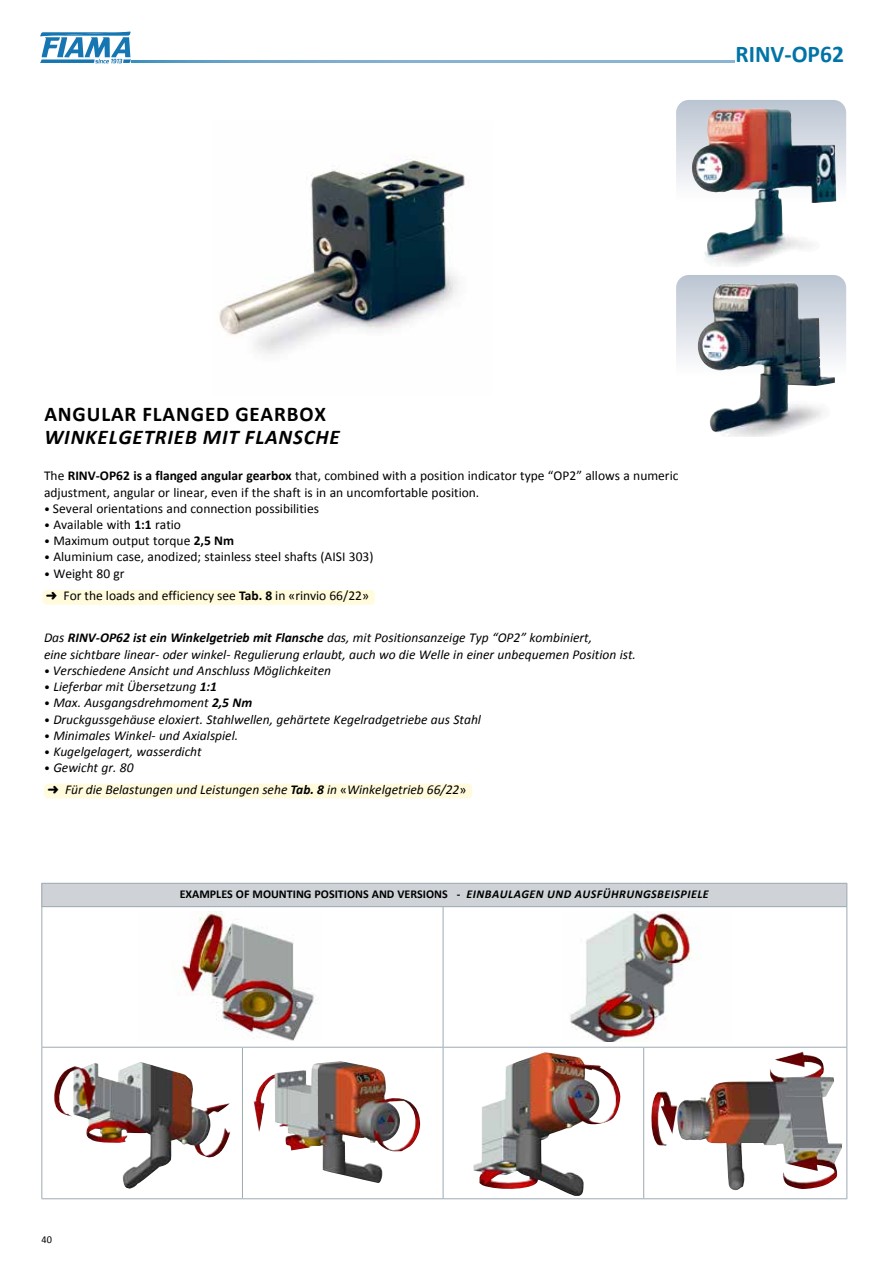
<style>
.page{position:relative;width:893px;height:1263px;background:#fff}
.page>*{position:absolute;margin:0;border:0;box-sizing:border-box;transform-origin:0 0}
.t1{font:700 24px "Calibri";color:#0074a6}
.t2{font:italic 700 21px "Calibri";letter-spacing:.04em;color:#000}
.t3{font:700 21px "Calibri";letter-spacing:.04em;color:#000}
.t4{font:italic 13.5px/16.2px "Calibri";color:#000}
.t5{font:13.5px/16.2px "Calibri";color:#000}
.t6{font:700 12px "Calibri";color:#000}
.t7{font:10.5px "Calibri";color:#000}
.s1{font-weight:700}
.s2{font-size:12px}
.s3{font-family:"MS Gothic";font-size:12px}
.s4{font-style:normal;font-size:12px}
.s5{font-family:"MS Gothic";font-style:normal;font-size:12px}
.s6{font-style:normal}
.s7{font-style:italic}
</style>
<div class="page">
<img style="left:219px;top:155px;width:250px;height:199px">
<svg style="left:676px;top:100px;width:170px;height:261px"></svg>
<img style="left:686px;top:109px;width:150px;height:159px">
<img style="left:691px;top:283px;width:144px;height:154px">
<div style="left:44px;top:783px;width:428px;height:15px;background:#fffbdc;border-radius:4px"></div>
<div style="left:42px;top:883px;width:805px;height:24px;background:#cfd3d8"></div>
<hr style="left:41px;top:883px;width:201px;height:1px;background:#9caab3">
<svg style="left:41px;top:884px;width:1px;height:22px"></svg>
<hr style="left:242px;top:883px;width:201px;height:1px;background:#9caab3">
<hr style="left:443px;top:883px;width:201px;height:1px;background:#9caab3">
<hr style="left:644px;top:883px;width:203px;height:1px;background:#9caab3">
<svg style="left:846px;top:884px;width:1px;height:22px"></svg>
<hr style="left:41px;top:906px;width:201px;height:1px;background:#9caab3">
<hr style="left:41px;top:907px;width:1px;height:140px;background:#9caab3">
<hr style="left:242px;top:906px;width:201px;height:1px;background:#9caab3">
<hr style="left:443px;top:906px;width:201px;height:1px;background:#9caab3">
<hr style="left:443px;top:907px;width:1px;height:140px;background:#9caab3">
<hr style="left:644px;top:906px;width:203px;height:1px;background:#9caab3">
<hr style="left:846px;top:907px;width:1px;height:140px;background:#9caab3">
<hr style="left:41px;top:1047px;width:201px;height:1px;background:#9caab3">
<hr style="left:41px;top:1047px;width:1px;height:151px;background:#9caab3">
<hr style="left:242px;top:1047px;width:201px;height:1px;background:#9caab3">
<hr style="left:242px;top:1047px;width:1px;height:151px;background:#9caab3">
<hr style="left:443px;top:1047px;width:201px;height:1px;background:#9caab3">
<hr style="left:443px;top:1047px;width:1px;height:151px;background:#9caab3">
<hr style="left:644px;top:1047px;width:203px;height:1px;background:#9caab3">
<hr style="left:643px;top:1047px;width:1px;height:151px;background:#9caab3">
<hr style="left:846px;top:1047px;width:1px;height:151px;background:#9caab3">
<hr style="left:41px;top:1198px;width:201px;height:1px;background:#9caab3">
<hr style="left:242px;top:1198px;width:201px;height:1px;background:#9caab3">
<hr style="left:443px;top:1198px;width:201px;height:1px;background:#9caab3">
<hr style="left:644px;top:1198px;width:203px;height:1px;background:#9caab3">
<img style="left:473px;top:1052px;width:148px;height:144px">
<img style="left:253px;top:1061px;width:167px;height:122px">
<img style="left:54px;top:1062px;width:176px;height:127px">
<img style="left:651px;top:1051px;width:191px;height:140px">
<img style="left:177px;top:911px;width:137px;height:130px">
<img style="left:570px;top:911px;width:122px;height:130px">
<svg style="left:40px;top:32px;width:91px;height:31px"></svg>
<svg style="left:132px;top:61px;width:603px;height:1px"></svg>
<div style="left:43px;top:590px;width:332px;height:15px;background:#fffbdc;border-radius:4px"></div>
<h1 class="t1" style="left:736px;top:39px;width:110px">RINV-OP62</h1>
<h2 class="t3" style="left:44px;top:401px;width:283px">ANGULAR FLANGED GEARBOX</h2>
<h2 class="t2" style="left:44px;top:423px;width:297px">WINKELGETRIEB MIT FLANSCHE</h2>
<p class="t5" style="left:44px;top:468px;width:636px">The <span class="s1">RINV-OP62 is a flanged angular gearbox</span> that, combined with a position indicator type “OP2” allows a numeric adjustment, angular or linear, even if the shaft is in an uncomfortable position.</p>
<p class="t5" style="left:44px;top:500px;width:276px"><span class="s2">•</span> Several orientations and connection possibilities</p>
<p class="t5" style="left:44px;top:516px;width:139px"><span class="s2">•</span> Available with <span class="s1">1:1</span> ratio</p>
<p class="t5" style="left:44px;top:533px;width:192px"><span class="s2">•</span> Maximum output torque <span class="s1">2,5 Nm</span></p>
<p class="t5" style="left:44px;top:549px;width:331px"><span class="s2">•</span> Aluminium case, anodized; stainless steel shafts (AISI 303)</p>
<p class="t5" style="left:44px;top:565px;width:82px"><span class="s2">•</span> Weight 80 gr</p>
<p class="t5" style="left:46px;top:588px;width:325px"><span class="s3">➜</span> For the loads and efficiency see <span class="s1">Tab. 8</span> in «rinvio 66/22»</p>
<p class="t4" style="left:44px;top:629px;width:593px">Das <span class="s1">RINV-OP62 ist ein Winkelgetrieb mit Flansche</span> das, mit Positionsanzeige Typ “OP2” kombiniert,<br>eine sichtbare linear- oder winkel- Regulierung erlaubt, auch wo die Welle in einer unbequemen Position ist.</p>
<p class="t4" style="left:44px;top:662px;width:289px"><span class="s4">•</span> Verschiedene Ansicht und Anschluss Möglichkeiten</p>
<p class="t4" style="left:44px;top:678px;width:175px"><span class="s4">•</span> Lieferbar mit Übersetzung <span class="s1">1:1</span></p>
<p class="t4" style="left:44px;top:694px;width:210px"><span class="s4">•</span> Max. Ausgangsdrehmoment <span class="s1">2,5 Nm</span></p>
<p class="t4" style="left:44px;top:710px;width:438px"><span class="s4">•</span> Druckgussgehäuse eloxiert. Stahlwellen, gehärtete Kegelradgetriebe aus Stahl</p>
<p class="t4" style="left:44px;top:727px;width:196px"><span class="s4">•</span> Minimales Winkel- und Axialspiel.</p>
<p class="t4" style="left:44px;top:743px;width:159px"><span class="s4">•</span> Kugelgelagert, wasserdicht</p>
<p class="t4" style="left:44px;top:759px;width:91px"><span class="s4">•</span> Gewicht gr. 80</p>
<p class="t4" style="left:47px;top:780px;width:421px"><span class="s5">➜</span> Für die Belastungen und Leistungen sehe <span class="s1">Tab. 8</span> in <span class="s6">«</span>Winkelgetrieb 66/22<span class="s6">»</span></p>
<p class="t6" style="left:180px;top:887px;width:531px">EXAMPLES OF MOUNTING POSITIONS AND VERSIONS - <span class="s7">EINBAULAGEN UND AUSFÜHRUNGSBEISPIELE</span></p>
<p class="t7" style="left:41px;top:1233px;width:12px">40</p>
</div>
